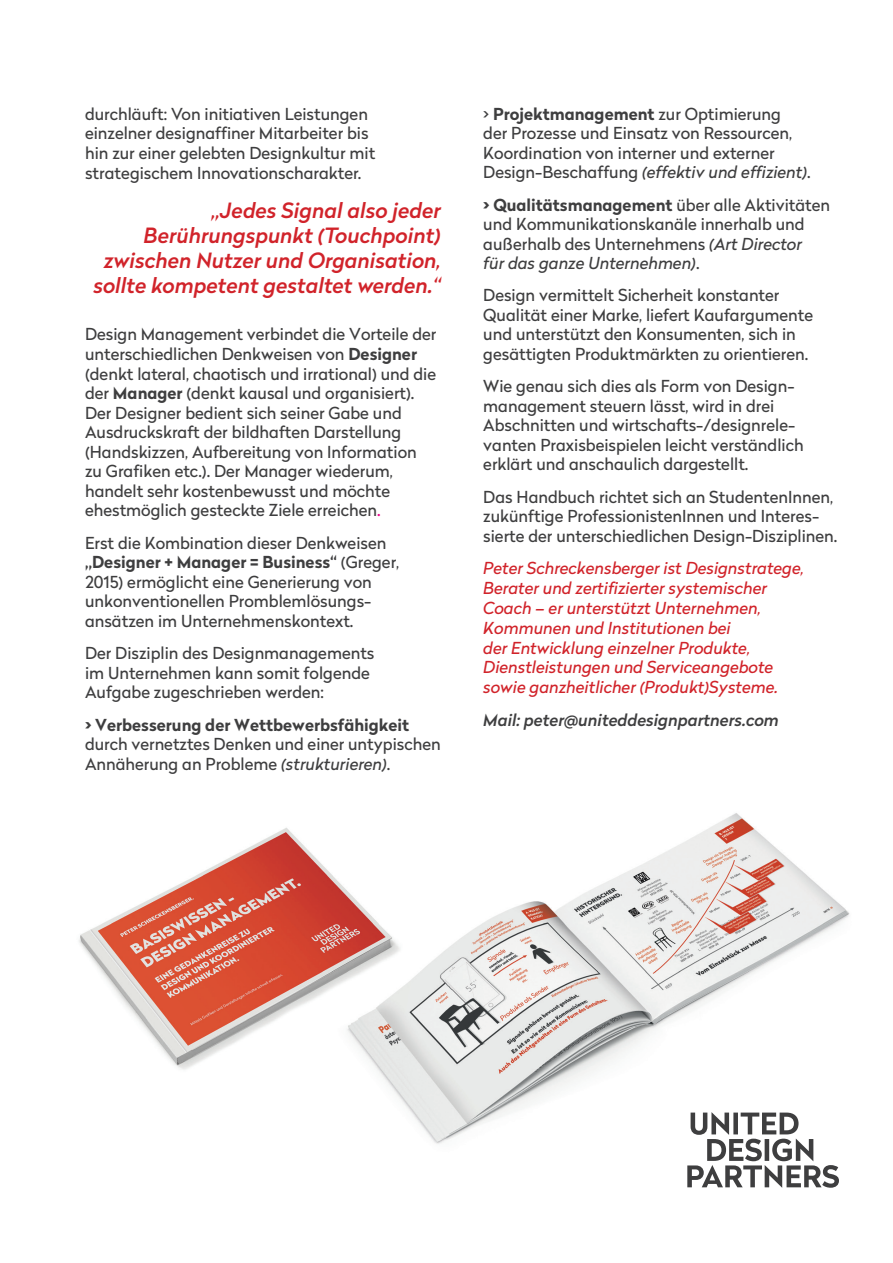
<style>
.page{position:relative;width:893px;height:1263px;background:#fff}
.page>*{position:absolute;margin:0;border:0;box-sizing:border-box;transform-origin:0 0}
.t1{font:italic 500 21px/25.2px "Radikal";color:#d1232a;text-align:right}
.t2{font:16.5px/19.5px "Radikal";color:#3e3e3f}
.t3{font:italic 16.5px/19.8px "Radikal";color:#d1232a}
.t4{font:700 16.5px "Radikal";color:#3e3e3f}
.t5{font:italic 500 16.5px "Radikal";color:#3e3e3f}
.s1{font-weight:700}
.s2{color:#ed028c}
.s3{font-style:italic}
</style>
<div class="page">
<img style="left:79px;top:813px;width:771px;height:331px">
<svg style="left:687px;top:1112px;width:152px;height:76px"></svg>
<p class="t2" style="left:85px;top:103px;width:292px">durchläuft: Von initiativen Leistungen einzelner designaffiner Mitarbeiter bis hin zur einer gelebten Designkultur mit strategischem Innovationscharakter.</p>
<p class="t1" style="left:93px;top:197px;width:349px">„Jedes Signal also jeder<br>Berührungspunkt (Touchpoint) zwischen Nutzer und Organisation, sollte kompetent gestaltet werden.“</p>
<p class="t2" style="left:85px;top:324px;width:353px">Design Management verbindet die Vorteile der unterschiedlichen Denkweisen von <span class="s1">Designer </span>(denkt lateral, chaotisch und irrational) und die der <span class="s1">Manager</span> (denkt kausal und organisiert).<br>Der Designer bedient sich seiner Gabe und Ausdruckskraft der bildhaften Darstellung (Handskizzen, Aufbereitung von Information zu Grafiken etc.). Der Manager wiederum, handelt sehr kostenbewusst und möchte ehestmöglich gesteckte Ziele erreichen<span class="s2">.</span></p>
<p class="t2" style="left:85px;top:532px;width:316px">Erst die Kombination dieser Denkweisen <span class="s1">„Designer + Manager = Business“</span> (Greger, 2015) ermöglicht eine Generierung von unkonventionellen Promblemlösungs&shy;ansätzen im Unternehmenskontext.</p>
<p class="t2" style="left:85px;top:643px;width:291px">Der Disziplin des Designmanagements im Unternehmen kann somit folgende<br>Aufgabe zugeschrieben werden:</p>
<p class="t4" style="left:85px;top:713px;width:326px">&gt; Verbesserung der Wettbewerbsfähigkeit</p>
<p class="t2" style="left:85px;top:734px;width:357px">durch vernetztes Denken und einer untypischen<br>Annäherung an Probleme <span class="s3">(strukturieren)</span>.</p>
<p class="t2" style="left:483px;top:103px;width:329px">&gt; <span class="s1">Projektmanagement</span> zur Optimierung<br>der Prozesse und Einsatz von Ressourcen, Koordination von interner und externer Design-Beschaffung <span class="s3">(effektiv und effizient)</span>.</p>
<p class="t2" style="left:483px;top:194px;width:348px"><span class="s1">&gt; Qualitätsmanagement</span> über alle Aktivitäten und Kommunikationskanäle innerhalb und außerhalb des Unternehmens <span class="s3">(Art Director<br>für das ganze Unternehmen)</span>.</p>
<p class="t2" style="left:483px;top:285px;width:331px">Design vermittelt Sicherheit konstanter Qualität einer Marke, liefert Kaufargumente und unterstützt den Konsumenten, sich in gesättigten Produktmärkten zu orientieren.</p>
<p class="t2" style="left:483px;top:376px;width:322px">Wie genau sich dies als Form von Design&shy;management steuern lässt, wird in drei Abschnitten und wirtschafts-/designrele&shy;vanten Praxisbeispielen leicht verständlich erklärt und anschaulich dargestellt.</p>
<p class="t2" style="left:483px;top:486px;width:356px">Das Handbuch richtet sich an StudentenInnen, zukünftige ProfessionistenInnen und Interes&shy;sierte der unterschiedlichen Design-Disziplinen.</p>
<p class="t3" style="left:483px;top:558px;width:322px">Peter Schreckensberger ist Designstratege, Berater und zertifizierter systemischer Coach – er unterstützt Unternehmen, Kommunen und Institutionen bei<br>der Entwicklung einzelner Produkte, Dienstleistungen und Serviceangebote sowie ganzheitlicher (Produkt)Systeme.</p>
<p class="t5" style="left:483px;top:708px;width:297px">Mail: peter@uniteddesignpartners.com</p>
</div>
